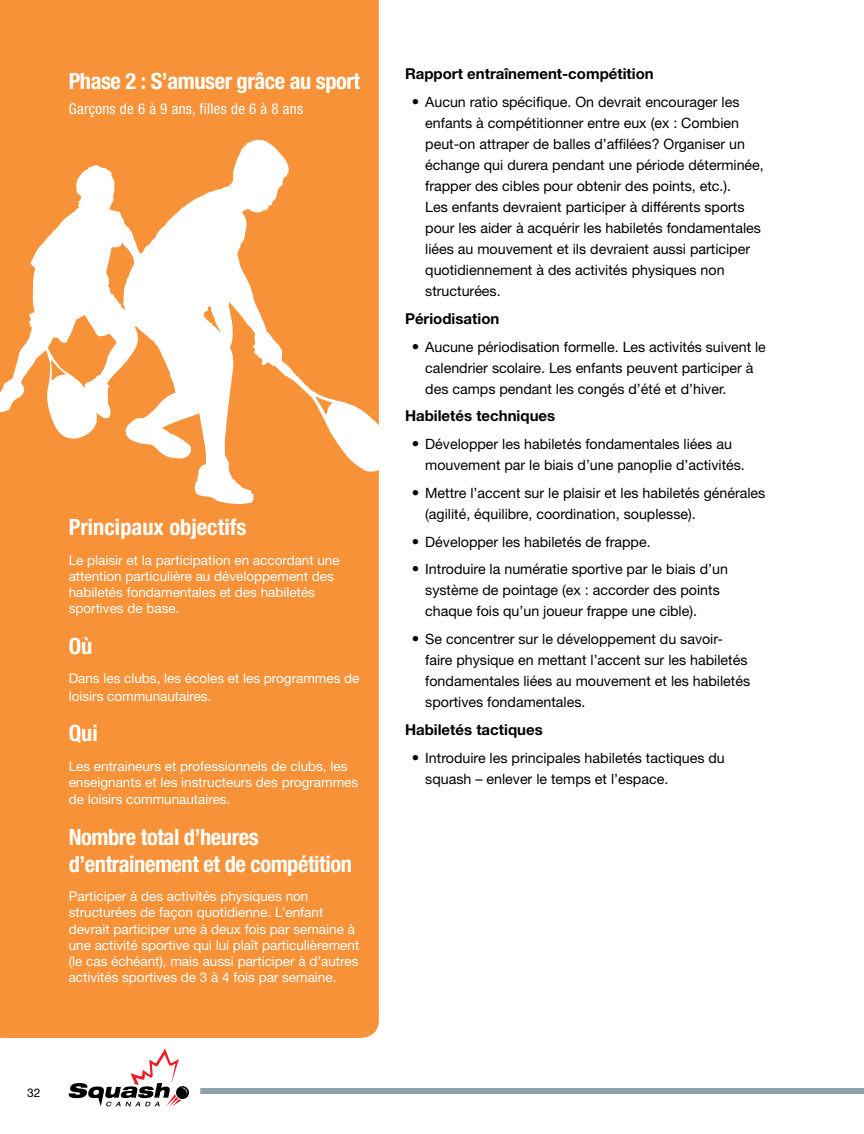
<style>
.page{position:relative;width:864px;height:1134px;background:#fff}
.page>*{position:absolute;margin:0;border:0;box-sizing:border-box;transform-origin:0 0}
.t1{font:700 condensed 22.5px/27px "Helvetica Neue";letter-spacing:-.02em;color:#fff}
.t2{font:700 condensed 22.5px "Helvetica Neue";color:#fff}
.t3{font:700 15px "Helvetica Neue";color:#000}
.t4{font:condensed 15px "Helvetica Neue";letter-spacing:.02em;color:#fff}
.t5{font:14.25px/21px "Helvetica Neue";color:#000}
.t6{font:13.5px/16.2px "Helvetica Neue";color:#fff}
.t7{font:12px "Helvetica Neue";color:#000}
.s1{font-size:15px}
</style>
<div class="page">
<div style="left:200px;top:1088px;width:664px;height:6px;background:#8da0aa"></div>
<svg style="left:176px;top:1086px;width:13px;height:13px"></svg>
<svg style="left:69px;top:1049px;width:118px;height:57px"></svg>
<div style="left:0;top:0;width:379px;height:1038px;background:#f79239"></div>
<svg style="left:0;top:140px;width:379px;height:365px;fill:#f79239"></svg>
<h1 class="t1" style="left:69px;top:67px;width:293px">Phase 2 : S’amuser grâce au sport</h1>
<p class="t4" style="left:69px;top:100px;width:236px">Garçons de 6 à 9 ans, filles de 6 à 8 ans</p>
<h1 class="t2" style="left:69px;top:513px;width:179px">Principaux objectifs</h1>
<p class="t6" style="left:69px;top:552px;width:273px">Le plaisir et la participation en accordant une attention particulière au développement des habiletés fondamentales et des habiletés sportives de base.</p>
<h1 class="t1" style="left:69px;top:632px;width:25px">Où</h1>
<p class="t6" style="left:69px;top:670px;width:292px;line-height:17.1px">Dans les clubs, les écoles et les programmes de loisirs communautaires.</p>
<h1 class="t1" style="left:69px;top:719px;width:31px">Qui</h1>
<p class="t6" style="left:69px;top:757px;width:291px;line-height:16.6px">Les entraineurs et professionnels de clubs, les enseignants et les instructeurs des programmes de loisirs communautaires.</p>
<h1 class="t1" style="left:69px;top:823px;width:285px">Nombre total d’heures d’entrainement et de compétition</h1>
<p class="t6" style="left:69px;top:888px;width:292px">Participer à des activités physiques non structurées de façon quotidienne. L’enfant devrait participer une à deux fois par semaine à une activité sportive qui lui plaît particulièrement (le cas échéant), mais aussi participer à d’autres activités sportives de 3 à 4 fois par semaine.</p>
<p class="t7" style="left:27px;top:1085px;width:15px">32</p>
<p class="t3" style="left:405px;top:65px;width:250px">Rapport entraînement-compétition</p>
<p class="t5" style="left:425px;top:91px;width:340px;text-indent:-14px"><span class="s1">•</span> Aucun ratio spécifique. On devrait encourager les enfants à compétitionner entre eux (ex : Combien peut-on attraper de balles d’affilées? Organiser un échange qui durera pendant une période déterminée, frapper des cibles pour obtenir des points, etc.).<br>Les enfants devraient participer à différents sports pour les aider à acquérir les habiletés fondamentales liées au mouvement et ils devraient aussi participer quotidiennement à des activités physiques non structurées.</p>
<p class="t3" style="left:405px;top:309px;width:96px">Périodisation</p>
<p class="t5" style="left:425px;top:336px;width:342px;text-indent:-14px"><span class="s1">•</span> Aucune périodisation formelle. Les activités suivent le calendrier scolaire. Les enfants peuvent participer à des camps pendant les congés d’été et d’hiver.</p>
<p class="t3" style="left:405px;top:407px;width:152px">Habiletés techniques</p>
<p class="t5" style="left:425px;top:433px;width:321px;text-indent:-14px"><span class="s1">•</span> Développer les habiletés fondamentales liées au mouvement par le biais d’une panoplie d’activités.</p>
<p class="t5" style="left:425px;top:482px;width:342px;text-indent:-14px"><span class="s1">•</span> Mettre l’accent sur le plaisir et les habiletés générales (agilité, équilibre, coordination, souplesse).</p>
<p class="t5" style="left:412px;top:531px;width:240px"><span class="s1">•</span> Développer les habiletés de frappe.</p>
<p class="t5" style="left:425px;top:559px;width:304px;text-indent:-14px"><span class="s1">•</span> Introduire la numératie sportive par le biais d’un système de pointage (ex : accorder des points chaque fois qu’un joueur frappe une cible).</p>
<p class="t5" style="left:425px;top:628px;width:326px;text-indent:-14px"><span class="s1">•</span> Se concentrer sur le développement du savoir&shy;faire physique en mettant l’accent sur les habiletés fondamentales liées au mouvement et les habiletés sportives fondamentales.</p>
<p class="t3" style="left:405px;top:720px;width:139px">Habiletés tactiques</p>
<p class="t5" style="left:425px;top:747px;width:301px;text-indent:-14px"><span class="s1">•</span> Introduire les principales habiletés tactiques du squash – enlever le temps et l’espace.</p>
</div>
